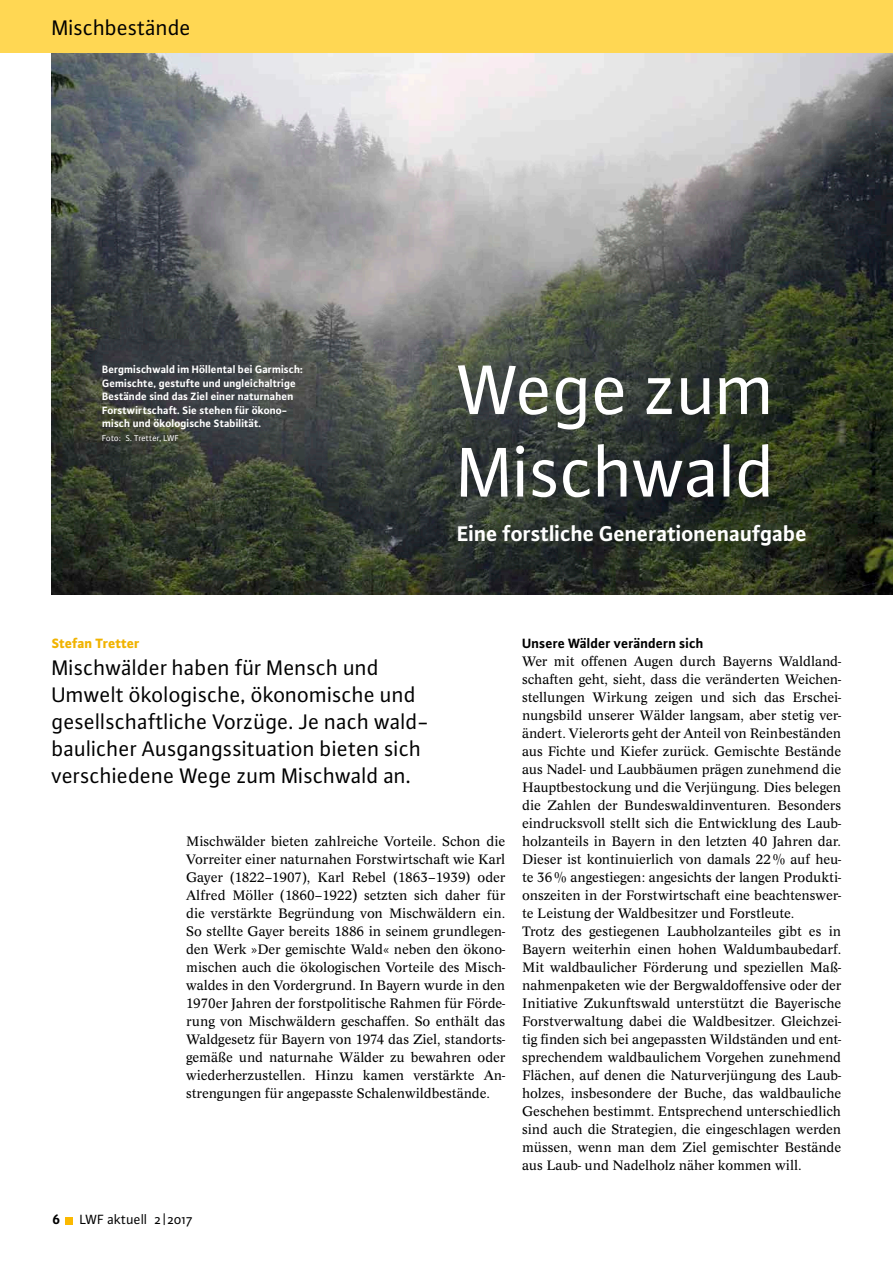
<style>
.page{position:relative;width:893px;height:1263px;background:#fff}
.page>*{position:absolute;margin:0;border:0;box-sizing:border-box;transform-origin:0 0}
.t1{font:75px/82.5px "Plus Sans Pro";letter-spacing:-.01em;color:#fff}
.t2{font:22.5px/27px "Plus Sans Pro";color:#000}
.t3{font:700 22.5px "Plus Sans Pro";letter-spacing:-.005em;color:#fff}
.t4{font:14.25px/18px "Concept";letter-spacing:-.005em;color:#000;text-align:justify}
.t5{font:700 14.25px "Plus Sans Pro";color:#000}
.t6{font:14.25px "Plus Sans Pro";color:#000}
.t7{font:800 14.25px "Plus Sans Pro";color:#f1b300}
.t8{font:700 11.25px/13.5px "Plus Sans Pro";color:#fff}
.t9{font:9px "Plus Sans Pro";color:#fff}
.s1{font-size:15.75px}
</style>
<div class="page">
<div style="left:0;top:0;width:893px;height:53px;background:#ffd753"></div>
<div style="left:65px;top:1217px;width:8px;height:7px;background:#fbb900"></div>
<img style="left:52px;top:53px;width:841px;height:541px">
<h2 class="t2" style="left:52px;top:13px;width:141px">Mischbestände</h2>
<p class="t8" style="left:102px;top:362px;width:202px">Bergmischwald im Höllental bei Garmisch:<br>Gemischte, gestufte und ungleichaltrige Bestände sind das Ziel einer naturnahen Forstwirtschaft. Sie stehen für ökono&shy;misch und ökologische Stabilität.</p>
<p class="t9" style="left:102px;top:432px;width:78px">Foto: S. Tretter, LWF</p>
<h1 class="t1" style="left:457px;top:345px;width:320px">Wege zum<br>Mischwald</h1>
<h2 class="t3" style="left:457px;top:516px;width:351px">Eine forstliche Generationenaufgabe</h2>
<p class="t7" style="left:52px;top:632px;width:90px">Stefan Tretter</p>
<h2 class="t2" style="left:52px;top:653px;width:379px">Mischwälder haben für Mensch und Umwelt ökologische, ökonomische und gesellschaftliche Vorzüge. Je nach wald&shy;baulicher Ausgangssituation bieten sich verschiedene Wege zum Mischwald an.</h2>
<p class="t4" style="left:186px;top:832px;width:321px">Mischwälder bieten zahlreiche Vorteile. Schon die Vorreiter einer naturnahen Forstwirtschaft wie Karl Gayer (1822–1907), Karl Rebel (1863–1939) oder Alfred Möller (1860–1922<span class="s1">)</span> setzten sich daher für die verstärkte Begründung von Mischwäldern ein.<br>So stellte Gayer bereits 1886 in seinem grundlegen&shy;den Werk »Der gemischte Wald« neben den ökono&shy;mischen auch die ökologischen Vorteile des Misch&shy;waldes in den Vordergrund. In Bayern wurde in den 1970er Jahren der forstpolitische Rahmen für Förde&shy;rung von Mischwäldern geschaffen. So enthält das Waldgesetz für Bayern von 1974 das Ziel, standorts&shy;gemäße und naturnahe Wälder zu bewahren oder wiederherzustellen. Hinzu kamen verstärkte An&shy;strengungen für angepasste Schalenwildbestände.</p>
<p class="t5" style="left:522px;top:633px;width:183px">Unsere Wälder verändern sich</p>
<p class="t4" style="left:522px;top:652px;width:321px;text-align:left">Wer mit offenen Augen durch Bayerns Waldland&shy;schaften geht, sieht, dass die veränderten Weichen&shy;stellungen Wirkung zeigen und sich das Erschei&shy;nungsbild unserer Wälder langsam, aber stetig ver&shy;ändert. Vielerorts geht der Anteil von Reinbeständen aus Fichte und Kiefer zurück. Gemischte Bestände aus Nadel- und Laubbäumen prägen zunehmend die Hauptbestockung und die Verjüngung. Dies belegen die Zahlen der Bundeswaldinventuren. Besonders eindrucksvoll stellt sich die Entwicklung des Laub&shy;holzanteils in Bayern in den letzten 40 Jahren dar.<br>Dieser ist kontinuierlich von damals 22% auf heu&shy;te 36% angestiegen: angesichts der langen Produkti&shy;onszeiten in der Forstwirtschaft eine beachtenswer&shy;te Leistung der Waldbesitzer und Forstleute.<br>Trotz des gestiegenen Laubholzanteiles gibt es in Bayern weiterhin einen hohen Waldumbaubedarf.<br>Mit waldbaulicher Förderung und speziellen Maß&shy;nahmenpaketen wie der Bergwaldoffensive oder der Initiative Zukunftswald unterstützt die Bayerische Forstverwaltung dabei die Waldbesitzer. Gleichzei&shy;tig finden sich bei angepassten Wildständen und ent&shy;sprechendem waldbaulichem Vorgehen zunehmend Flächen, auf denen die Naturverjüngung des Laub&shy;holzes, insbesondere der Buche, das waldbauliche Geschehen bestimmt. Entsprechend unterschiedlich sind auch die Strategien, die eingeschlagen werden müssen, wenn man dem Ziel gemischter Bestände aus Laub- und Nadelholz näher kommen will.</p>
<p class="t5" style="left:52px;top:1209px;width:9px">6</p>
<p class="t6" style="left:80px;top:1210px;width:115px">LWF aktuell 2 |2017</p>
</div>
